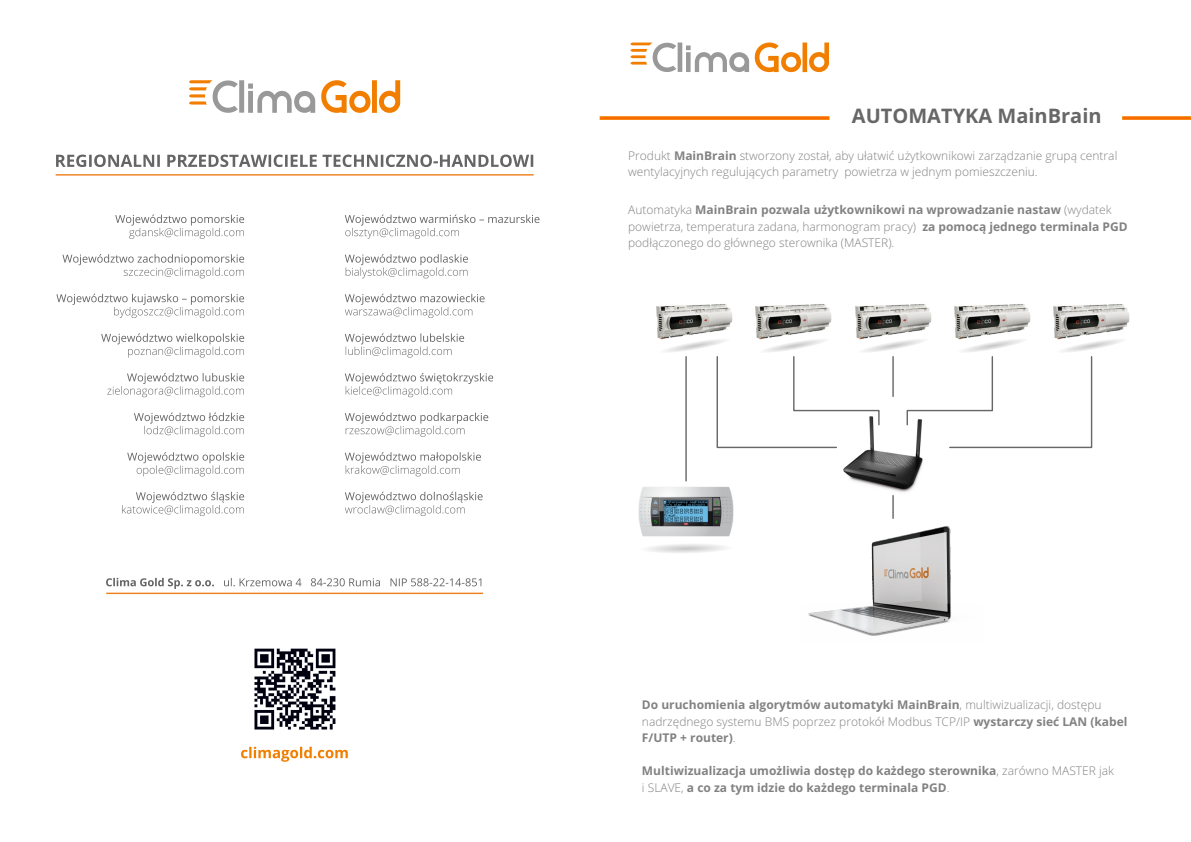
<style>
.page{position:relative;width:1191px;height:842px;background:#fff}
.page>*{position:absolute;margin:0;border:0;box-sizing:border-box;transform-origin:0 0}
.t1{font:700 20px "Open Sans";color:#676767}
.t2{font:300 12px/16.5px "Open Sans";color:#818281}
.t3{font:700 12px/16.5px "Open Sans";color:#818281}
.s1{font-weight:700}
.s2{font-weight:300}
</style>
<div class="page">
<img style="left:843px;top:449px;width:80px;height:50px">
<svg style="left:599px;top:116px;width:230px;height:4px"></svg>
<svg style="left:1122px;top:116px;width:69px;height:4px"></svg>
<svg style="left:630px;top:43px;width:199px;height:29px"></svg>
<svg style="left:115px;top:214px;width:129px;height:25px"></svg>
<svg style="left:62px;top:254px;width:182px;height:24px"></svg>
<svg style="left:56px;top:294px;width:188px;height:24px"></svg>
<svg style="left:101px;top:333px;width:143px;height:25px"></svg>
<svg style="left:107px;top:373px;width:137px;height:24px"></svg>
<svg style="left:134px;top:412px;width:110px;height:25px"></svg>
<svg style="left:127px;top:452px;width:117px;height:24px"></svg>
<svg style="left:122px;top:492px;width:122px;height:24px"></svg>
<svg style="left:345px;top:214px;width:194px;height:25px"></svg>
<svg style="left:345px;top:254px;width:123px;height:24px"></svg>
<svg style="left:345px;top:294px;width:139px;height:24px"></svg>
<svg style="left:345px;top:333px;width:119px;height:25px"></svg>
<svg style="left:345px;top:373px;width:148px;height:24px"></svg>
<svg style="left:345px;top:412px;width:143px;height:25px"></svg>
<svg style="left:345px;top:452px;width:136px;height:24px"></svg>
<svg style="left:345px;top:492px;width:137px;height:24px"></svg>
<svg style="left:56px;top:155px;width:477px;height:12px"></svg>
<hr style="left:56px;top:174px;width:477px;height:2px;background:#ee7f1a">
<hr style="left:106px;top:593px;width:377px;height:1px;background:#ee7f1a">
<img style="left:254px;top:648px;width:82px;height:82px">
<svg style="left:241px;top:747px;width:107px;height:15px"></svg>
<svg style="left:106px;top:578px;width:108px;height:11px"></svg>
<svg style="left:224px;top:578px;width:257px;height:8px"></svg>
<svg style="left:321px;top:80px;width:79px;height:33px"></svg>
<svg style="left:189px;top:80px;width:126px;height:33px"></svg>
<img style="left:1053px;top:304px;width:77px;height:33px">
<img style="left:656px;top:304px;width:77px;height:34px">
<img style="left:755px;top:304px;width:77px;height:33px">
<img style="left:855px;top:304px;width:77px;height:33px">
<img style="left:954px;top:304px;width:77px;height:33px">
<svg style="left:658px;top:337px;width:464px;height:112px"></svg>
<svg style="left:892px;top:496px;width:1px;height:22px"></svg>
<img style="left:639px;top:487px;width:94px;height:50px">
<svg style="left:647px;top:544px;width:79px;height:9px"></svg>
<hr style="left:685px;top:357px;width:2px;height:124px;background:#676767">
<img style="left:808px;top:526px;width:143px;height:110px">
<h1 class="t1" style="left:852px;top:108px;width:251px">AUTOMATYKA MainBrain</h1>
<p class="t2" style="left:628px;top:149px;width:491px">Produkt <span class="s1">MainBrain</span> stworzony został, aby ułatwić użytkownikowi zarządzanie grupą central wentylacyjnych regulujących parametry powietrza w jednym pomieszczeniu.</p>
<p class="t2" style="left:628px;top:203px;width:501px">Automatyka <span class="s1">MainBrain pozwala użytkownikowi na wprowadzanie nastaw</span> (wydatek powietrza, temperatura zadana, harmonogram pracy) <span class="s1">za pomocą jednego terminala PGD </span>podłączonego do głównego sterownika (MASTER).</p>
<p class="t3" style="left:642px;top:698px;width:487px">Do uruchomienia algorytmów automatyki MainBrain<span class="s2">, multiwizualizacji, dostępu nadrzędnego systemu BMS poprzez protokół Modbus TCP/IP</span> wystarczy sieć LAN (kabel<br>F/UTP + router)<span class="s2">.</span></p>
<p class="t3" style="left:642px;top:764px;width:473px">Multiwizualizacja umożliwia dostęp do każdego sterownika<span class="s2">, zarówno MASTER jak i SLAVE,</span> a co za tym idzie do każdego terminala PGD<span class="s2">.</span></p>
</div>
